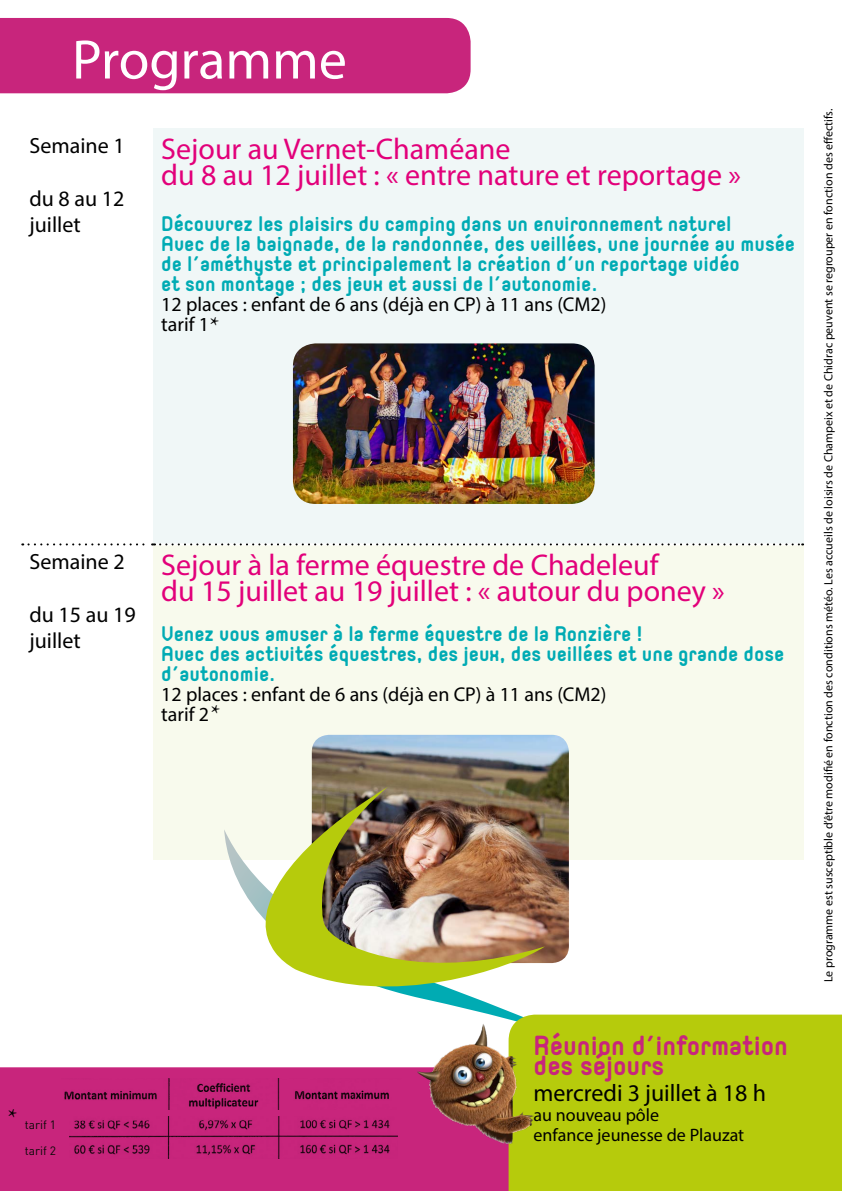
<style>
.page{position:relative;width:842px;height:1191px;background:#fff}
.page>*{position:absolute;margin:0;border:0;box-sizing:border-box;transform-origin:0 0}
.t1{font:56px "Myriad Pro";letter-spacing:-.005em;color:#fff}
.t2{font:700 34px "Orev Edge";color:#c8257c}
.t3{font:30px/26px "Myriad Pro";color:#e2007a}
.t4{font:700 26px/20px "Orev Edge";color:#00abb4}
.t5{font:24px "Myriad Pro";color:#000}
.t6{font:24px "Minion Pro";color:#000}
.t7{font:22px/26.4px "Myriad Pro";color:#000}
.t8{font:20px/20px "Myriad Pro";color:#000}
.t9{font:18px/20px "Myriad Pro";color:#000}
.t10{font:12px "Myriad Pro";color:#000}
.t11{font:12px/26px "DIN";color:#0b0a08}
</style>
<div class="page">
<div style="left:0;top:1067px;width:509px;height:124px;background:#c8257c"></div>
<div style="left:153px;top:128px;width:650px;height:416px;background:#f0f7f7"></div>
<div style="left:153px;top:544px;width:650px;height:316px;background:#f8faed"></div>
<svg style="left:22px;top:543px;width:781px;height:2px"></svg>
<div style="left:0;top:18px;width:471px;height:75px;background:#c8257c"></div>
<img style="left:312px;top:735px;width:257px;height:94px">
<svg style="left:224px;top:829px;width:345px;height:191px"></svg>
<img style="left:254px;top:787px;width:291px;height:222px">
<img style="left:293px;top:343px;width:302px;height:161px">
<div style="left:509px;top:1014px;width:333px;height:177px;background:#b6cb0c"></div>
<img style="left:414px;top:1022px;width:119px;height:127px">
<img style="left:70px;top:1116px;width:327px;height:42px">
<img style="left:61px;top:1079px;width:340px;height:30px">
<h1 class="t1" style="left:72px;top:25px;width:276px">Programme</h1>
<p class="t7" style="left:29px;top:132px;width:97px">Semaine 1</p>
<p class="t7" style="left:29px;top:185px;width:97px">du 8 au 12 juillet</p>
<p class="t3" style="left:161px;top:135px;width:581px">Sejour au Vernet-Chaméane<br>du 8 au 12 juillet : « entre nature et reportage »</p>
<p class="t4" style="left:161px;top:212px;width:635px">Découvrez les plaisirs du camping dans un environnement naturel<br>Avec de la baignade, de la randonnée, des veillées, une journée au musée de l’améthyste et principalement la création d’un reportage vidéo<br>et son montage ; des jeux et aussi de l’autonomie.</p>
<p class="t8" style="left:161px;top:294px;width:447px">12 places : enfant de 6 ans (déjà en CP) à 11 ans (CM2) tarif 1</p>
<p class="t6" style="left:210px;top:309px;width:11px">*</p>
<p class="t7" style="left:29px;top:548px;width:97px">Semaine 2</p>
<p class="t7" style="left:29px;top:601px;width:108px">du 15 au 19 juillet</p>
<p class="t3" style="left:161px;top:551px;width:565px">Sejour à la ferme équestre de Chadeleuf<br>du 15 juillet au 19 juillet : « autour du poney »</p>
<p class="t4" style="left:161px;top:623px;width:624px">Venez vous amuser à la ferme équestre de la Ronzière !<br>Avec des activités équestres, des jeux, des veillées et une grande dose d’autonomie.</p>
<p class="t8" style="left:161px;top:684px;width:447px">12 places : enfant de 6 ans (déjà en CP) à 11 ans (CM2) tarif 2</p>
<p class="t6" style="left:211px;top:697px;width:11px">*</p>
<p class="t6" style="left:8px;top:1101px;width:11px">*</p>
<p class="t11" style="left:25px;top:1111px;width:33px">tarif 1 tarif 2</p>
<h2 class="t2" style="left:533px;top:1025px;width:256px">Réunion d’information</h2>
<h2 class="t2" style="left:533px;top:1045px;width:132px">des séjours</h2>
<p class="t5" style="left:533px;top:1078px;width:234px">mercredi 3 juillet à 18 h</p>
<p class="t9" style="left:533px;top:1104px;width:212px">au nouveau pôle<br>enfance jeunesse de Plauzat</p>
<p class="t10" style="left:821px;top:982px;width:875px;rotate:-90deg">Le programme est susceptible d’être modifié en fonction des conditions météo. Les accueils de loisirs de Champeix et de Chidrac peuvent se regrouper en fonction des effectifs.</p>
</div>
